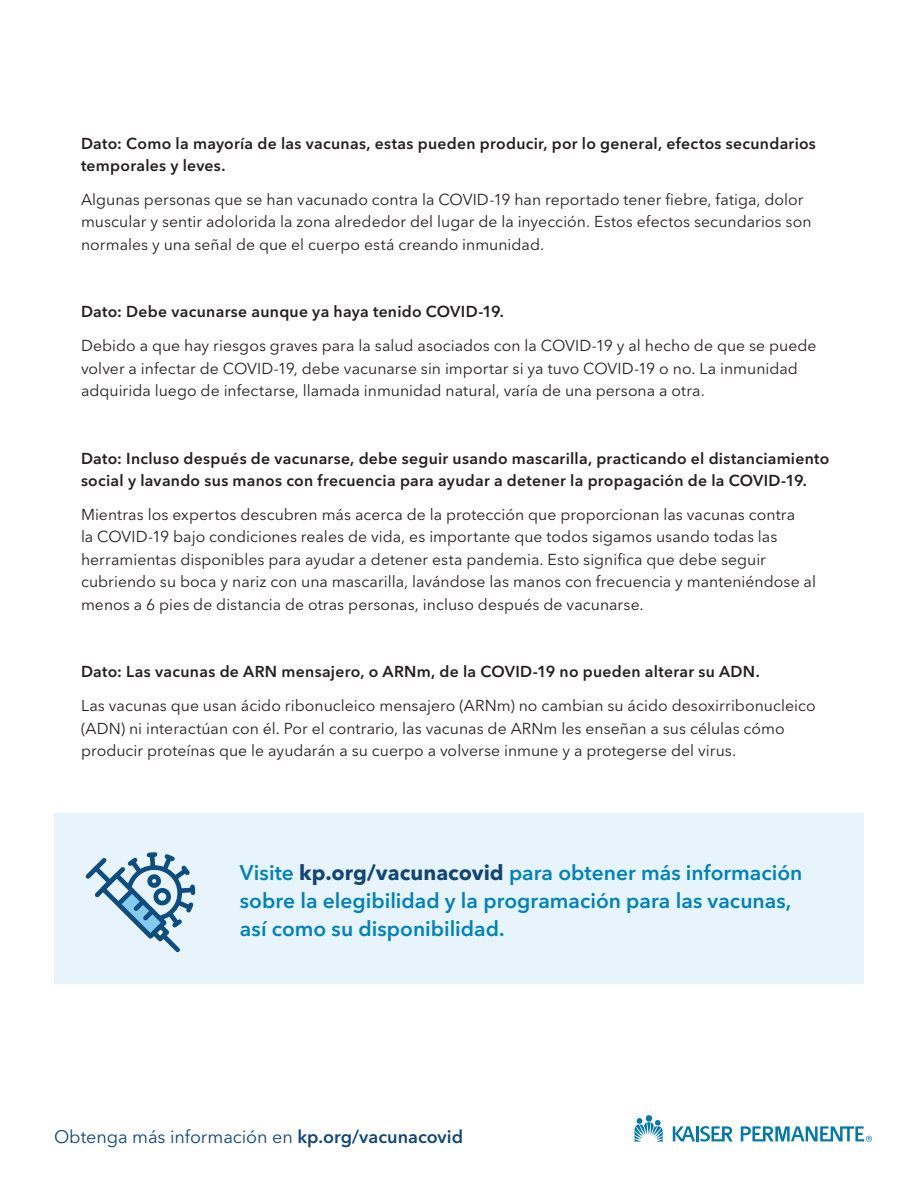
<style>
.page{position:relative;width:918px;height:1188px;background:#fff}
.page>*{position:absolute;margin:0;border:0;box-sizing:border-box;transform-origin:0 0}
.KP_Subhead_1{font:600 21px/28px "Avenir Next LT Pro";color:#0082bb}
.t1{font:18px "Avenir Next LT Pro";letter-spacing:-.005em;color:#114676}
.KP_Body{font:15.75px/22.5px "Avenir Next LT Pro";letter-spacing:.005em;color:#231f20}
.t2{font:600 15.75px/22.5px "Avenir Next LT Pro";letter-spacing:.02em;color:#231f20}
.s1{font-weight:700;color:#114676}
.s2{font-weight:600}
</style>
<div class="page">
<svg style="left:634px;top:1117px;width:29px;height:25px"></svg>
<div style="left:646px;top:1115px;width:6px;height:7px;background:#0078ae;border-radius:50%"></div>
<svg style="left:673px;top:1126px;width:60px;height:16px"></svg>
<svg style="left:741px;top:1126px;width:131px;height:16px"></svg>
<div style="left:54px;top:813px;width:810px;height:171px;background:#e8f4fb"></div>
<svg style="left:85px;top:852px;width:111px;height:101px"></svg>
<h3 class="t2" style="left:81px;top:132px;width:736px">Dato: Como la mayoría de las vacunas, estas pueden producir, por lo general, efectos secundarios temporales y leves.</h3>
<p class="KP_Body" style="left:81px;top:188px;width:732px">Algunas personas que se han vacunado contra la COVID-19 han reportado tener fiebre, fatiga, dolor muscular y sentir adolorida la zona alrededor del lugar de la inyección. Estos efectos secundarios son normales y una señal de que el cuerpo está creando inmunidad.</p>
<h3 class="t2" style="left:81px;top:300px;width:425px">Dato: Debe vacunarse aunque ya haya tenido COVID-19.</h3>
<p class="KP_Body" style="left:81px;top:334px;width:737px">Debido a que hay riesgos graves para la salud asociados con la COVID-19 y al hecho de que se puede volver a infectar de COVID-19, debe vacunarse sin importar si ya tuvo COVID-19 o no. La inmunidad adquirida luego de infectarse, llamada inmunidad natural, varía de una persona a otra.</p>
<h3 class="t2" style="left:81px;top:447px;width:750px">Dato: Incluso después de vacunarse, debe seguir usando mascarilla, practicando el distanciamiento social y lavando sus manos con frecuencia para ayudar a detener la propagación de la COVID-19.</h3>
<p class="KP_Body" style="left:81px;top:503px;width:737px">Mientras los expertos descubren más acerca de la protección que proporcionan las vacunas contra<br>la COVID-19 bajo condiciones reales de vida, es importante que todos sigamos usando todas las herramientas disponibles para ayudar a detener esta pandemia. Esto significa que debe seguir cubriendo su boca y nariz con una mascarilla, lavándose las manos con frecuencia y manteniéndose al menos a 6 pies de distancia de otras personas, incluso después de vacunarse.</p>
<h3 class="t2" style="left:81px;top:661px;width:680px">Dato: Las vacunas de ARN mensajero, o ARNm, de la COVID-19 no pueden alterar su ADN.</h3>
<p class="KP_Body" style="left:81px;top:694px;width:736px">Las vacunas que usan ácido ribonucleico mensajero (ARNm) no cambian su ácido desoxirribonucleico (ADN) ni interactúan con él. Por el contrario, las vacunas de ARNm les enseñan a sus células cómo producir proteínas que le ayudarán a su cuerpo a volverse inmune y a protegerse del virus.</p>
<p class="KP_Subhead_1" style="left:240px;top:858px;width:564px">Visite <span class="s1">kp.org/vacunacovid</span> para obtener más información sobre la elegibilidad y la programación para las vacunas, así como su disponibilidad.</p>
<p class="t1" style="left:54px;top:1126px;width:411px">Obtenga más información en <span class="s2">kp.org/vacunacovid</span></p>
</div>
